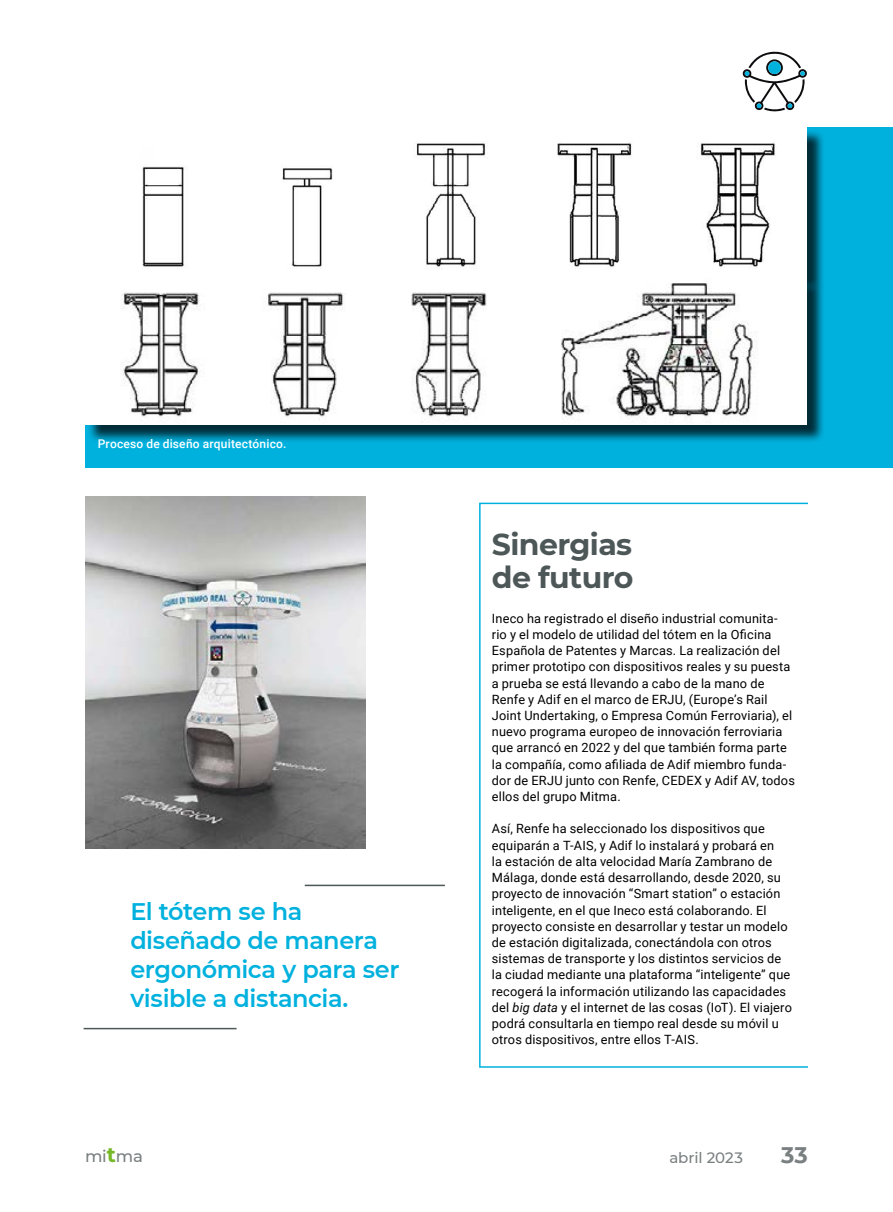
<style>
.page{position:relative;width:893px;height:1212px;background:#fff}
.page>*{position:absolute;margin:0;border:0;box-sizing:border-box;transform-origin:0 0}
.t1{font:700 30px/33px "Montserrat";letter-spacing:-.02em;color:#4d5758}
.t2{font:600 24px/28.8px "Montserrat";letter-spacing:-.02em;color:#00b1de}
.t3{font:700 22.5px "Montserrat";color:#7a8081}
.t4{font:500 16.5px "Montserrat";color:#7a8081}
.t5{font:500 15px "Montserrat";letter-spacing:-.005em;color:#7a8081}
.t6{font:12.75px/16.2px "Roboto";letter-spacing:.015em;color:#000}
.t7{font:500 12px "Roboto";letter-spacing:.015em;color:#fff}
.s1{font-style:italic}
.s2{font-weight:700;font-size:21px;color:#76b828}
</style>
<div class="page">
<div style="left:479px;top:503px;width:330px;height:565px;border:2px solid #00b1de"></div>
<hr style="left:84px;top:1028px;width:153px;height:1px;background:#4d5758">
<hr style="left:305px;top:885px;width:140px;height:1px;background:#4d5758">
<svg style="left:742px;top:51px;width:65px;height:61px"></svg>
<div style="left:768px;top:61px;width:13px;height:13px;background:#00b1de;border-radius:50%"></div>
<div style="left:85px;top:127px;width:808px;height:341px;background:#00b1de"></div>
<div style="left:88px;top:129px;width:737px;height:165px;background:#000;opacity:.75"></div>
<img style="left:85px;top:127px;width:722px;height:298px">
<div style="left:87px;top:278px;width:738px;height:165px;background:#000;opacity:.75"></div>
<img style="left:85px;top:497px;width:280px;height:351px">
<p class="t7" style="left:98px;top:436px;width:190px">Proceso de diseño arquitectónico.</p>
<h2 class="t2" style="left:130px;top:896px;width:271px">El tótem se ha diseñado de manera ergonómica y para ser visible a distancia.</h2>
<h1 class="t1" style="left:492px;top:526px;width:143px">Sinergias de futuro</h1>
<p class="t6" style="left:492px;top:610px;width:305px">Ineco ha registrado el diseño industrial comunita&shy;rio y el modelo de utilidad del tótem en la Oficina Española de Patentes y Marcas. La realización del primer prototipo con dispositivos reales y su puesta a prueba se está llevando a cabo de la mano de Renfe y Adif en el marco de ERJU, (Europe’s Rail Joint Undertaking, o Empresa Común Ferroviaria), el nuevo programa europeo de innovación ferroviaria que arrancó en 2022 y del que también forma parte la compañía, como afiliada de Adif miembro funda&shy;dor de ERJU junto con Renfe, CEDEX y Adif AV, todos ellos del grupo Mitma.</p>
<p class="t6" style="left:492px;top:820px;width:302px">Así, Renfe ha seleccionado los dispositivos que equiparán a T-AIS, y Adif lo instalará y probará en<br>la estación de alta velocidad María Zambrano de Málaga, donde está desarrollando, desde 2020, su proyecto de innovación “Smart station” o estación inteligente, en el que Ineco está colaborando. El proyecto consiste en desarrollar y testar un modelo de estación digitalizada, conectándola con otros sistemas de transporte y los distintos servicios de la ciudad mediante una plataforma “inteligente” que recogerá la información utilizando las capacidades del <span class="s1">big data</span> y el internet de las cosas (IoT). El viajero podrá consultarla en tiempo real desde su móvil u otros dispositivos, entre ellos T-AIS.</p>
<p class="t4" style="left:85px;top:1144px;width:59px">mi<span class="s2">t</span>ma</p>
<p class="t5" style="left:669px;top:1147px;width:75px">abril 2023</p>
<h3 class="t3" style="left:781px;top:1139px;width:28px">33</h3>
</div>
